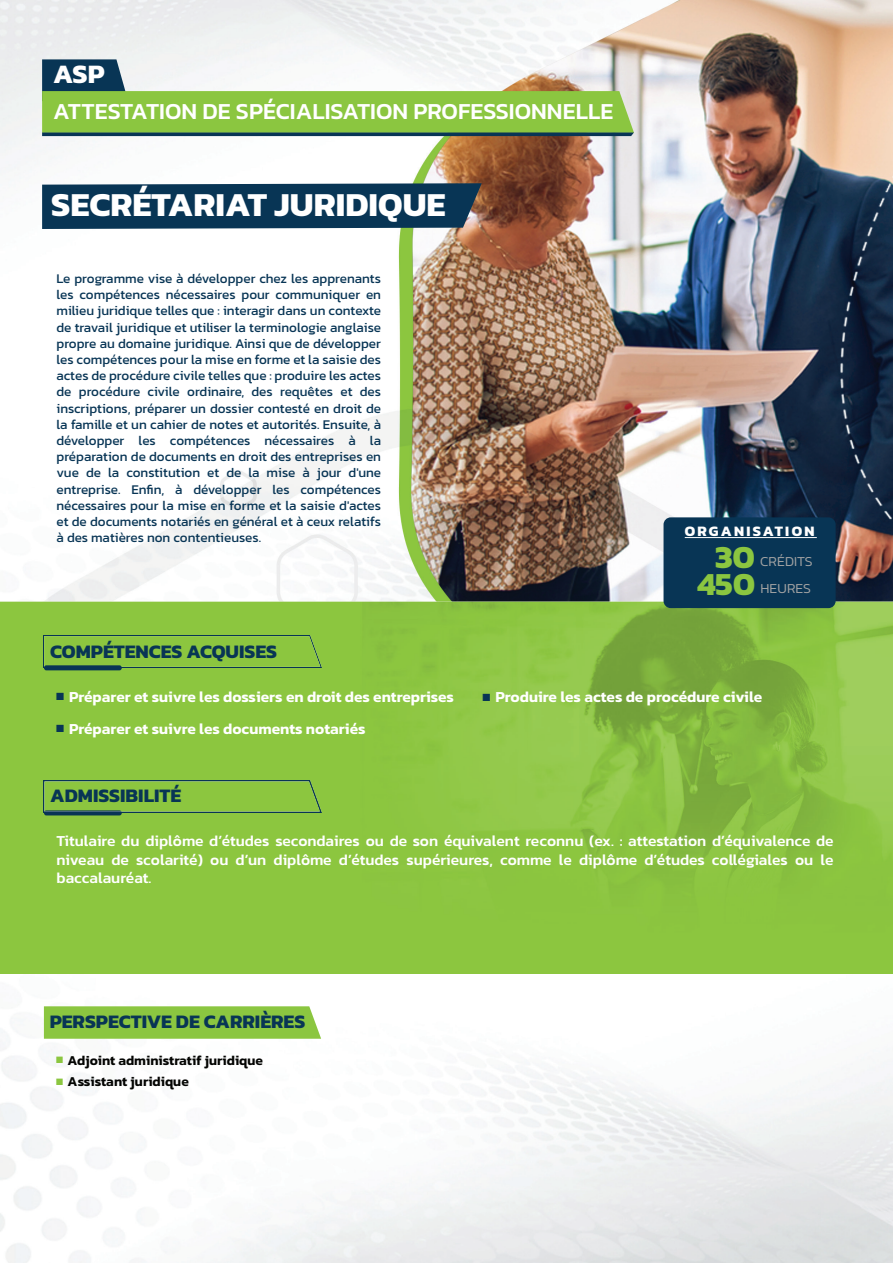
<style>
.page{position:relative;width:893px;height:1263px;background:#fff}
.page>*{position:absolute;margin:0;border:0;box-sizing:border-box;transform-origin:0 0}
.t1{font:700 34.05px "Kanit";color:#fff}
.t2{font:700 32.55px/27.2px "Kanit";color:#8bc640;text-align:center}
.t3{font:700 27px "Kanit";color:#fff}
.t4{font:500 23.25px "Kanit";color:#fff}
.t5{font:700 19.35px "Kanit";color:#083555}
.t6{font:500 15.6px/18.6px "Kanit";color:#fff;text-align:justify}
.t7{font:600 15.6px "Kanit";color:#fff}
.t8{font:700 14.55px "Kanit";color:#fff}
.t9{font:300 13.95px/26.8px "Kanit";color:#a2a3a3}
.t10{font:600 13.8px "Kanit";color:#040503}
.t11{font:13.5px/16.2px "Kanit";color:#083555;text-align:justify}
.s1{font-family:"Arial";font-weight:400;color:#083555}
.s2{font-family:"Arial";font-weight:400;color:#8bc640}
</style>
<div class="page">
<img style="left:0;top:0;width:893px;height:405px">
<img style="left:0;top:405px;width:893px;height:858px">
<img style="left:0;top:597px;width:893px;height:376px">
<svg style="left:42px;top:183px;width:440px;height:46px;background:#133d5b"></svg>
<svg style="left:44px;top:1006px;width:277px;height:33px;background:#8fc847"></svg>
<img style="left:44px;top:635px;width:277px;height:33px">
<div style="left:44px;top:665px;width:78px;height:5px;background:#083555;border-radius:2px"></div>
<div style="left:44px;top:810px;width:78px;height:5px;background:#083555;border-radius:2px"></div>
<img style="left:44px;top:780px;width:277px;height:33px">
<svg style="left:42px;top:59px;width:592px;height:77px"></svg>
<div style="left:663px;top:517px;width:173px;height:91px;background:#083555;border-radius:7px"></div>
<hr style="left:685px;top:537px;width:132px;height:1px;background:#fff">
<h3 class="t3" style="left:53px;top:53px;width:53px">ASP</h3>
<h3 class="t4" style="left:53px;top:93px;width:562px">ATTESTATION DE SPÉCIALISATION PROFESSIONNELLE</h3>
<h1 class="t1" style="left:51px;top:178px;width:396px">SECRÉTARIAT JURIDIQUE</h1>
<p class="t11" style="left:57px;top:270px;width:326px">Le programme vise à développer chez les apprenants les compétences nécessaires pour communiquer en milieu juridique telles que : interagir dans un contexte de travail juridique et utiliser la terminologie anglaise propre au domaine juridique. Ainsi que de développer les compétences pour la mise en forme et la saisie des actes de procédure civile telles que : produire les actes de procédure civile ordinaire, des requêtes et des inscriptions, préparer un dossier contesté en droit de la famille et un cahier de notes et autorités. Ensuite, à développer les compétences nécessaires à la préparation de documents en droit des entreprises en vue de la constitution et de la mise à jour d'une entreprise. Enfin, à développer les compétences nécessaires pour la mise en forme et la saisie d'actes et de documents notariés en général et à ceux relatifs à des matières non contentieuses.</p>
<h3 class="t5" style="left:50px;top:636px;width:229px">COMPÉTENCES ACQUISES</h3>
<p class="t7" style="left:55px;top:685px;width:400px"><span class="s1">■</span> Préparer et suivre les dossiers en droit des entreprises</p>
<p class="t7" style="left:55px;top:717px;width:312px"><span class="s1">■</span> Préparer et suivre les documents notariés</p>
<h3 class="t5" style="left:50px;top:780px;width:133px">ADMISSIBILITÉ</h3>
<p class="t8" style="left:685px;top:520px;width:132px">ORGANISATION</p>
<p class="t9" style="left:760px;top:548px;width:54px">CRÉDITS<br>HEURES</p>
<h2 class="t2" style="left:697px;top:542px;width:60px">30<br>450</h2>
<p class="t7" style="left:482px;top:685px;width:282px"><span class="s1">■</span> Produire les actes de procédure civile</p>
<p class="t6" style="left:57px;top:831px;width:779px">Titulaire du diplôme d’études secondaires ou de son équivalent reconnu (ex. : attestation d’équivalence de niveau de scolarité) ou d’un diplôme d’études supérieures, comme le diplôme d’études collégiales ou le baccalauréat.</p>
<h3 class="t5" style="left:50px;top:1006px;width:257px">PERSPECTIVE DE CARRIÈRES</h3>
<p class="t10" style="left:56px;top:1049px;width:209px"><span class="s2">■</span> Adjoint administratif juridique</p>
<p class="t10" style="left:56px;top:1071px;width:135px"><span class="s2">■</span> Assistant juridique</p>
</div>
